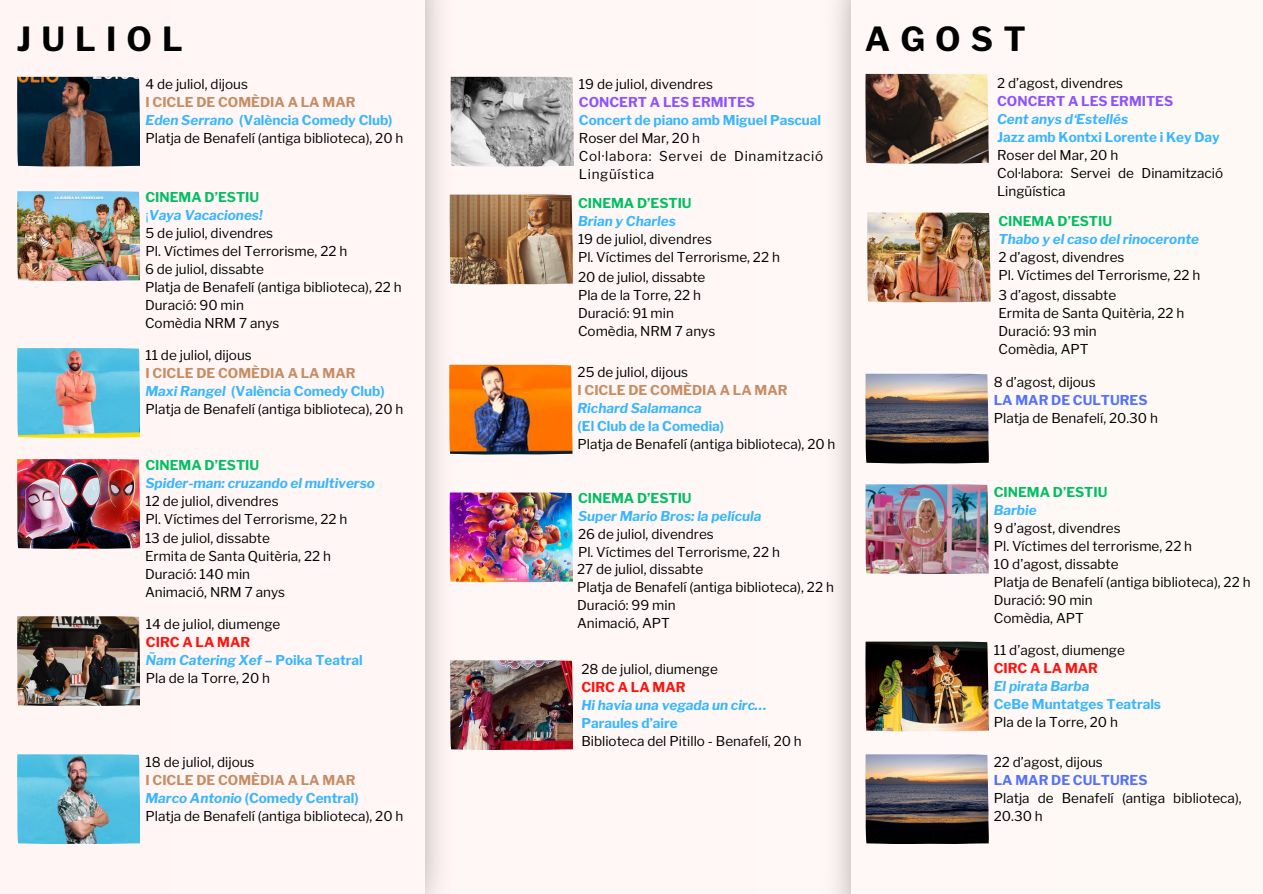
<style>
.page{position:relative;width:1263px;height:894px;background:#fff}
.page>*{position:absolute;margin:0;border:0;box-sizing:border-box;transform-origin:0 0}
.t1{font:700 33px "Libre Franklin";letter-spacing:.305em;color:#000}
.t2{font:13.5px/18px "Libre Franklin";color:#000}
.t3{font:italic 700 13.5px "Libre Franklin";color:#38b6ff}
.t4{font:700 13.5px "Libre Franklin";color:#38b6ff}
.t5{font:700 13.5px "Libre Franklin";color:#c68c64}
.t6{font:700 13.5px "Libre Franklin";color:#00bf63}
.t7{font:13.5px/18px "Libre Franklin";letter-spacing:.05em;color:#000}
.t8{font:700 13.5px "Libre Franklin";color:#8c52ff}
.t9{font:700 13.5px "Libre Franklin";color:#5271ff}
.t10{font:700 13.5px "Libre Franklin";color:#fc130e}
.s1{font-style:italic}
.s2{font-weight:400;font-style:normal}
.s3{font-style:normal}
</style>
<div class="page">
<div style="left:0;top:0;width:1263px;height:893px;background:#fff7f5"></div>
<img style="left:17px;top:191px;width:123px;height:90px">
<img style="left:17px;top:459px;width:123px;height:89px">
<img style="left:17px;top:616px;width:123px;height:89px">
<img style="left:451px;top:77px;width:122px;height:89px">
<img style="left:450px;top:194px;width:122px;height:90px">
<img style="left:450px;top:492px;width:122px;height:90px">
<img style="left:450px;top:660px;width:123px;height:89px">
<img style="left:865px;top:373px;width:123px;height:90px">
<img style="left:865px;top:484px;width:123px;height:90px">
<img style="left:17px;top:77px;width:123px;height:89px">
<img style="left:17px;top:348px;width:123px;height:89px">
<img style="left:17px;top:754px;width:123px;height:89px">
<img style="left:449px;top:364px;width:123px;height:90px">
<img style="left:865px;top:641px;width:123px;height:90px">
<img style="left:865px;top:74px;width:123px;height:89px">
<img style="left:867px;top:212px;width:123px;height:90px">
<img style="left:865px;top:754px;width:123px;height:89px">
<p class="t1" style="left:16px;top:19px;width:168px">JULIOL</p>
<p class="t1" style="left:865px;top:19px;width:163px">AGOST</p>
<p class="t2" style="left:146px;top:75px;width:104px">4 de juliol, dijous</p>
<p class="t5" style="left:146px;top:94px;width:211px">I CICLE DE COMÈDIA A LA MAR</p>
<p class="t4" style="left:146px;top:112px;width:249px"><span class="s1">Eden Serrano</span> (València Comedy Club)</p>
<p class="t2" style="left:146px;top:129px;width:259px">Platja de Benafelí (antiga biblioteca), 20 h</p>
<p class="t6" style="left:146px;top:189px;width:115px">CINEMA D’ESTIU</p>
<p class="t3" style="left:146px;top:207px;width:119px"><span class="s2">¡</span>Vaya Vacaciones!</p>
<p class="t2" style="left:146px;top:224px;width:129px">5 de juliol, divendres</p>
<p class="t2" style="left:146px;top:242px;width:203px">Pl. Víctimes del Terrorisme, 22 h</p>
<p class="t2" style="left:145px;top:260px;width:120px">6 de juliol, dissabte</p>
<p class="t2" style="left:145px;top:278px;width:258px">Platja de Benafelí (antiga biblioteca), 22 h</p>
<p class="t2" style="left:145px;top:296px;width:100px">Duració: 90 min</p>
<p class="t2" style="left:145px;top:314px;width:136px">Comèdia NRM 7 anys</p>
<p class="t2" style="left:146px;top:346px;width:108px">11 de juliol, dijous</p>
<p class="t5" style="left:146px;top:365px;width:211px">I CICLE DE COMÈDIA A LA MAR</p>
<p class="t4" style="left:146px;top:383px;width:241px"><span class="s1">Maxi Rangel</span> (València Comedy Club)</p>
<p class="t2" style="left:146px;top:400px;width:259px">Platja de Benafelí (antiga biblioteca), 20 h</p>
<p class="t6" style="left:146px;top:457px;width:115px">CINEMA D’ESTIU</p>
<p class="t3" style="left:146px;top:475px;width:231px">Spider-man: cruzando el multiverso</p>
<p class="t2" style="left:146px;top:492px;width:135px">12 de juliol, divendres</p>
<p class="t2" style="left:146px;top:510px;width:203px">Pl. Víctimes del Terrorisme, 22 h</p>
<p class="t2" style="left:145px;top:528px;width:126px">13 de juliol, dissabte</p>
<p class="t2" style="left:145px;top:546px;width:187px">Ermita de Santa Quitèria, 22 h</p>
<p class="t2" style="left:145px;top:564px;width:107px">Duració: 140 min</p>
<p class="t2" style="left:145px;top:582px;width:142px">Animació, NRM 7 anys</p>
<p class="t2" style="left:146px;top:614px;width:136px">14 de juliol, diumenge</p>
<p class="t10" style="left:146px;top:633px;width:106px">CIRC A LA MAR</p>
<p class="t3" style="left:146px;top:651px;width:218px">Ñam Catering Xef <span class="s3">– Poika Teatral</span></p>
<p class="t2" style="left:146px;top:668px;width:126px">Pla de la Torre, 20 h</p>
<p class="t2" style="left:146px;top:752px;width:110px">18 de juliol, dijous</p>
<p class="t5" style="left:146px;top:771px;width:211px">I CICLE DE COMÈDIA A LA MAR</p>
<p class="t4" style="left:146px;top:789px;width:215px"><span class="s1">Marco Antonio</span> (Comedy Central)</p>
<p class="t2" style="left:146px;top:806px;width:259px">Platja de Benafelí (antiga biblioteca), 20 h</p>
<p class="t2" style="left:579px;top:75px;width:135px">19 de juliol, divendres</p>
<p class="t8" style="left:579px;top:94px;width:178px">CONCERT A LES ERMITES</p>
<p class="t4" style="left:579px;top:112px;width:244px">Concert de piano amb Miguel Pascual</p>
<p class="t2" style="left:579px;top:129px;width:123px">Roser del Mar, 20 h</p>
<p class="t7" style="left:579px;top:147px;width:246px">Col·labora: Servei de Dinamització<br>Lingüística</p>
<p class="t6" style="left:578px;top:195px;width:115px">CINEMA D’ESTIU</p>
<p class="t3" style="left:578px;top:213px;width:99px">Brian y Charles</p>
<p class="t2" style="left:578px;top:230px;width:135px">19 de juliol, divendres</p>
<p class="t2" style="left:578px;top:248px;width:203px">Pl. Víctimes del Terrorisme, 22 h</p>
<p class="t2" style="left:578px;top:268px;width:129px">20 de juliol, dissabte</p>
<p class="t2" style="left:578px;top:286px;width:124px">Pla de la Torre, 22 h</p>
<p class="t2" style="left:578px;top:304px;width:97px">Duració: 91 min</p>
<p class="t2" style="left:578px;top:322px;width:139px">Comèdia, NRM 7 anys</p>
<p class="t2" style="left:578px;top:363px;width:112px">25 de juliol, dijous</p>
<p class="t5" style="left:578px;top:382px;width:211px">I CICLE DE COMÈDIA A LA MAR</p>
<p class="t3" style="left:578px;top:400px;width:126px">Richard Salamanca</p>
<p class="t4" style="left:578px;top:418px;width:148px">(El Club de la Comedia)</p>
<p class="t2" style="left:578px;top:435px;width:259px">Platja de Benafelí (antiga biblioteca), 20 h</p>
<p class="t6" style="left:578px;top:490px;width:115px">CINEMA D’ESTIU</p>
<p class="t3" style="left:578px;top:508px;width:185px">Super Mario Bros: la película</p>
<p class="t2" style="left:578px;top:525px;width:137px">26 de juliol, divendres</p>
<p class="t2" style="left:578px;top:543px;width:203px">Pl. Víctimes del Terrorisme, 22 h</p>
<p class="t2" style="left:577px;top:560px;width:128px">27 de juliol, dissabte</p>
<p class="t2" style="left:577px;top:578px;width:258px">Platja de Benafelí (antiga biblioteca), 22 h</p>
<p class="t2" style="left:577px;top:596px;width:100px">Duració: 99 min</p>
<p class="t2" style="left:577px;top:614px;width:94px">Animació, APT</p>
<p class="t2" style="left:581px;top:659px;width:138px">28 de juliol, diumenge</p>
<p class="t10" style="left:581px;top:678px;width:106px">CIRC A LA MAR</p>
<p class="t3" style="left:581px;top:696px;width:187px">Hi havia una vegada un circ…</p>
<h1 class="t4" style="left:581px;top:714px;width:98px">Paraules d’aire</h1>
<p class="t2" style="left:581px;top:731px;width:222px">Biblioteca del Pitillo - Benafelí, 20 h</p>
<p class="t2" style="left:997px;top:74px;width:128px">2 d’agost, divendres</p>
<p class="t8" style="left:997px;top:93px;width:178px">CONCERT A LES ERMITES</p>
<p class="t3" style="left:997px;top:111px;width:133px">Cent anys d‘Estellés</p>
<p class="t4" style="left:997px;top:129px;width:224px">Jazz amb Kontxi Lorente i Key Day</p>
<p class="t2" style="left:997px;top:146px;width:123px">Roser del Mar, 20 h</p>
<p class="t2" style="left:997px;top:164px;width:227px">Col·labora: Servei de Dinamització<br>Lingüística</p>
<p class="t6" style="left:998px;top:212px;width:115px">CINEMA D’ESTIU</p>
<p class="t3" style="left:998px;top:230px;width:202px">Thabo y el caso del rinoceronte</p>
<p class="t2" style="left:998px;top:247px;width:128px">2 d’agost, divendres</p>
<p class="t2" style="left:998px;top:265px;width:203px">Pl. Víctimes del Terrorisme, 22 h</p>
<p class="t2" style="left:998px;top:286px;width:119px">3 d’agost, dissabte</p>
<p class="t2" style="left:998px;top:304px;width:187px">Ermita de Santa Quitèria, 22 h</p>
<p class="t2" style="left:998px;top:322px;width:100px">Duració: 93 min<br>Comèdia, APT</p>
<p class="t2" style="left:994px;top:373px;width:103px">8 d’agost, dijous</p>
<p class="t9" style="left:994px;top:392px;width:155px">LA MAR DE CULTURES</p>
<p class="t2" style="left:994px;top:409px;width:166px">Platja de Benafelí, 20.30 h</p>
<p class="t6" style="left:994px;top:483px;width:115px">CINEMA D’ESTIU</p>
<p class="t3" style="left:994px;top:501px;width:44px">Barbie</p>
<p class="t2" style="left:994px;top:518px;width:128px">9 d’agost, divendres</p>
<p class="t2" style="left:994px;top:536px;width:200px">Pl. Víctimes del terrorisme, 22 h</p>
<p class="t2" style="left:994px;top:554px;width:126px">10 d’agost, dissabte</p>
<p class="t2" style="left:994px;top:572px;width:258px">Platja de Benafelí (antiga biblioteca), 22 h</p>
<p class="t2" style="left:994px;top:590px;width:100px">Duració: 90 min</p>
<p class="t2" style="left:994px;top:608px;width:92px">Comèdia, APT</p>
<p class="t2" style="left:994px;top:641px;width:133px">11 d’agost, diumenge</p>
<p class="t10" style="left:994px;top:660px;width:106px">CIRC A LA MAR</p>
<p class="t3" style="left:994px;top:678px;width:97px">El pirata Barba</p>
<p class="t4" style="left:994px;top:696px;width:169px">CeBe Muntatges Teatrals</p>
<p class="t2" style="left:994px;top:713px;width:126px">Pla de la Torre, 20 h</p>
<p class="t2" style="left:994px;top:752px;width:111px">22 d’agost, dijous</p>
<p class="t9" style="left:994px;top:771px;width:155px">LA MAR DE CULTURES</p>
<p class="t2" style="left:994px;top:788px;width:249px">Platja de Benafelí (antiga biblioteca),<br>20.30 h</p>
</div>
